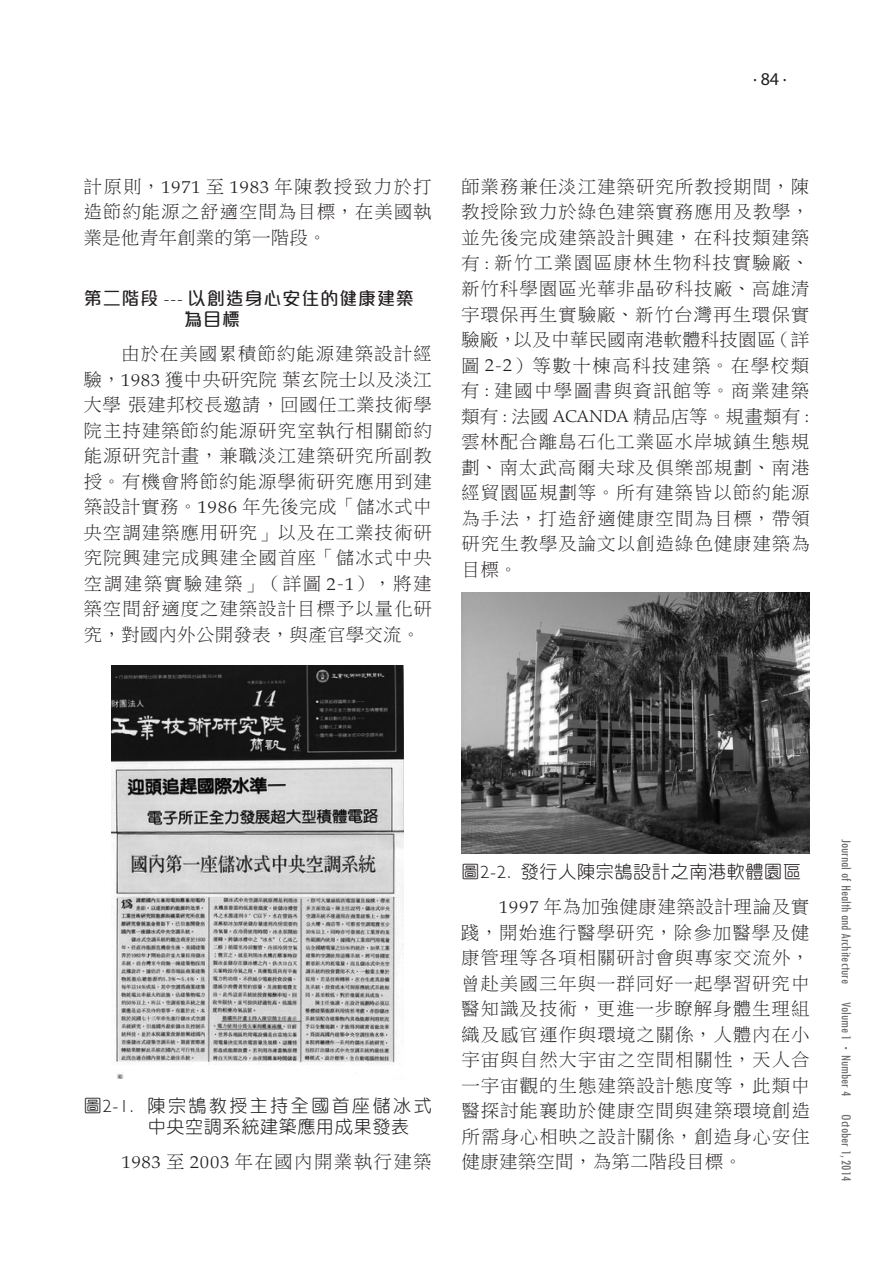
<style>
.page{position:relative;width:893px;height:1263px;background:#fff}
.page>*{position:absolute;margin:0;border:0;box-sizing:border-box;transform-origin:0 0}
.t1{font:18px/25.5px "Ming Li U";letter-spacing:.08em;color:#231f20;text-align:justify}
.t2{font:18px/21.3px "DF Yuan W3 WIN BF";letter-spacing:.09em;color:#231f20}
.t3{font:500 18px/21.3px "M Elle HK";letter-spacing:.05em;color:#231f20}
.t4{font:18px "DF Yuan W3 WIN BF";letter-spacing:.04em;color:#231f20}
.t5{font:18px "Ming Li U";letter-spacing:.105em;color:#231f20}
.t6{font:18px "Myriad Pro";color:#231f20}
.t7{font:condensed 14.25px "Tw Cen";color:#6c6d70}
.s1{font-family:"Palatino LT Std";font-weight:300;font-size:17.4px}
.s2{font-family:"Garamond";font-weight:400}
.s3{font-family:"Palatino LT Std";font-weight:300;font-size:17.1px}
.s4{font-family:"Humanist 521 BT";font-weight:300;font-size:17.4px}
.s5{font-family:"Humanist 521 BT";font-weight:300}
.s6{font-family:"DF Hei W3 WIN BF";font-stretch:normal}
</style>
<div class="page">
<img style="left:111px;top:665px;width:293px;height:413px">
<img style="left:461px;top:593px;width:348px;height:260px">
<p class="t6" style="left:753px;top:66px;width:35px">. 84 .</p>
<p class="t1" style="left:84px;top:174px;width:349px">計原則，<span class="s1">1971</span> 至 <span class="s1">1983</span> 年陳教授致力於打造節約能源之舒適空間為目標，在美國執業是他青年創業的第一階段。</p>
<p class="t3" style="left:184px;top:286px;width:231px;text-indent:-100px">第二階段 <span class="s2">---</span> 以創造身心安住的健康建築為目標</p>
<p class="t1" style="left:84px;top:341px;width:350px;text-indent:38px">由於在美國累積節約能源建築設計經驗，<span class="s1">1983</span> 獲中央研究院葉玄院士以及淡江大學張建邦校長邀請，回國任工業技術學院主持建築節約能源研究室執行相關節約能源研究計畫，兼職淡江建築研究所副教授。有機會將節約能源學術研究應用到建築設計實務。<span class="s1">1986</span> 年先後完成「儲冰式中央空調建築應用研究」以及在工業技術研究院興建完成興建全國首座「儲冰式中央空調建築實驗建築」（詳圖 <span class="s1">2</span><span class="s3">-</span><span class="s1">1</span>），將建築空間舒適度之建築設計目標予以量化研究，對國內外公開發表，與產官學交流。</p>
<p class="t1" style="left:461px;top:174px;width:350px">師業務兼任淡江建築研究所教授期間，陳教授除致力於綠色建築實務應用及教學，並先後完成建築設計興建，在科技類建築有 <span class="s3">:</span> 新竹工業園區康林生物科技實驗廠、新竹科學園區光華非晶矽科技廠、高雄清宇環保再生實驗廠、新竹台灣再生環保實驗廠，以及中華民國南港軟體科技園區（詳圖 <span class="s1">2</span><span class="s3">-</span><span class="s1">2</span>）等數十棟高科技建築。在學校類有 <span class="s3">:</span> 建國中學圖書與資訊館等。商業建築類有 <span class="s3">:</span> 法國 <span class="s3">ACANDA</span> 精品店等。規畫類有 <span class="s3">:</span>雲林配合離島石化工業區水岸城鎮生態規劃、南太武高爾夫球及俱樂部規劃、南港經貿園區規劃等。所有建築皆以節約能源為手法，打造舒適健康空間為目標，帶領研究生教學及論文以創造綠色健康建築為目標。</p>
<p class="t2" style="left:148px;top:1095px;width:285px;text-indent:-64px">圖<span class="s4">2</span><span class="s5">-</span><span class="s4">1</span><span class="s5">.</span> 陳宗鵠教授主持全國首座儲冰式中央空調系統建築應用成果發表</p>
<p class="t5" style="left:121px;top:1153px;width:312px"><span class="s1">1983</span> 至 <span class="s1">2003</span> 年在國內開業執行建築</p>
<p class="t4" style="left:461px;top:863px;width:341px">圖<span class="s4">2</span><span class="s5">-</span><span class="s4">2</span><span class="s5">.</span> 發行人陳宗鵠設計之南港軟體園區</p>
<p class="t1" style="left:461px;top:894px;width:350px;text-indent:38px"><span class="s1">1997</span> 年為加強健康建築設計理論及實踐，開始進行醫學研究，除參加醫學及健康管理等各項相關研討會與專家交流外，曾赴美國三年與一群同好一起學習研究中醫知識及技術，更進一步瞭解身體生理組織及感官運作與環境之關係，人體內在小宇宙與自然大宇宙之空間相關性，天人合一宇宙觀的生態建築設計態度等，此類中醫探討能襄助於健康空間與建築環境創造所需身心相映之設計關係，創造身心安住健康建築空間，為第二階段目標。</p>
<p class="t7" style="left:855px;top:839px;width:146px;rotate:90deg">Journal of Health and Architecture</p>
<p class="t7" style="left:855px;top:1002px;width:96px;rotate:90deg">Volume 1<span class="s6">‧</span>Number 4</p>
<p class="t7" style="left:855px;top:1114px;width:68px;rotate:90deg">October 1, 2014</p>
</div>
